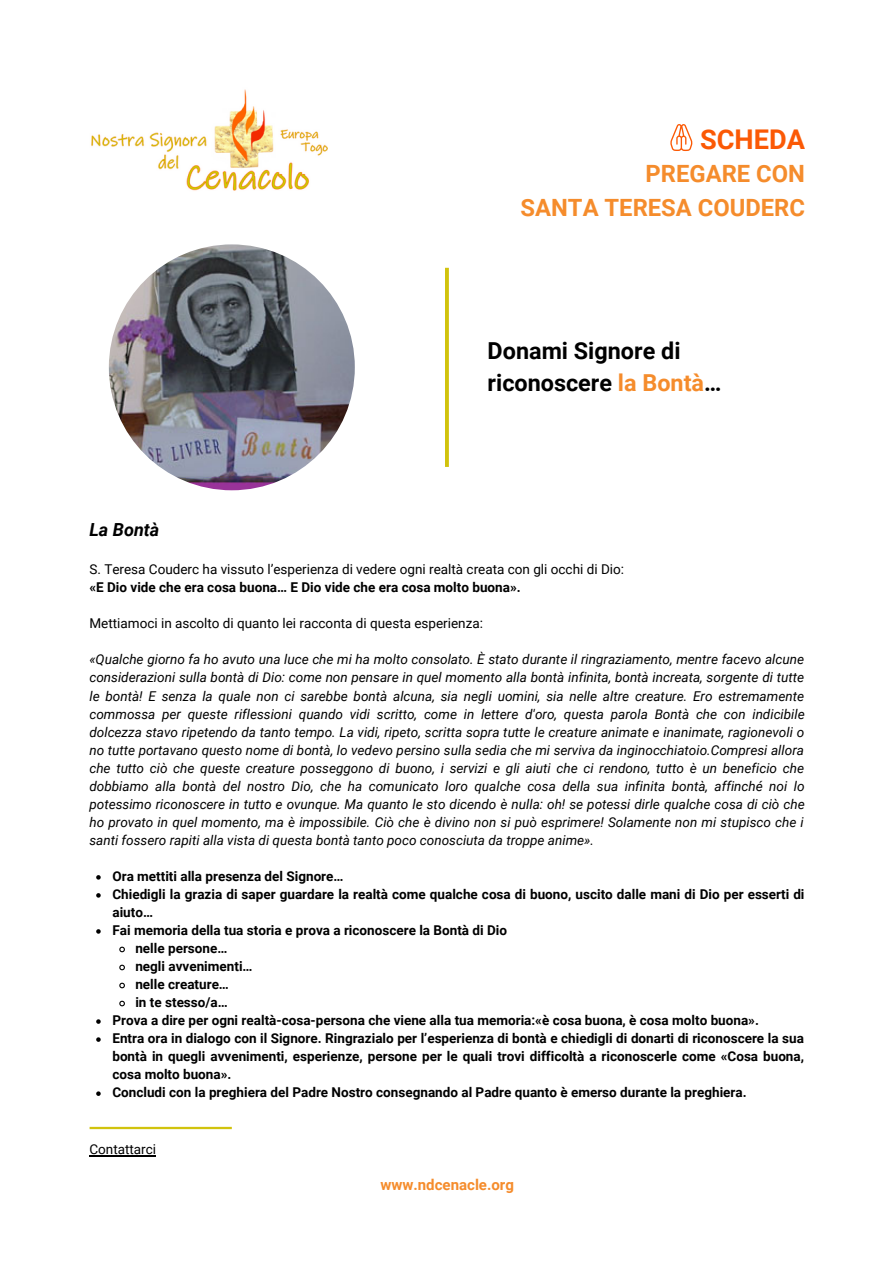
<style>
.page{position:relative;width:894px;height:1264px;background:#fff}
.page>*{position:absolute;margin:0;border:0;box-sizing:border-box;transform-origin:0 0}
.t1{font:700 27.15px "Roboto";color:#fb5905}
.t2{font:700 23.7px "Roboto";color:#f58c2c}
.t3{font:700 23.4px/32.5px "Roboto";color:#000}
.t4{font:italic 700 18px "Roboto";color:#000}
.t5{font:700 15px "Roboto";color:#f58c2c}
.t6{font:italic 13.5px/18px "Roboto";color:#000;text-align:justify}
.t7{font:700 13.5px/18px "Roboto";color:#000}
.t8{font:13.5px "Roboto";color:#000}
.s1{color:#f58c2c}
</style>
<div class="page">
<img style="left:91px;top:89px;width:236px;height:102px">
<svg style="left:670px;top:124px;width:22px;height:27px"></svg>
<svg style="left:445px;top:268px;width:4px;height:199px"></svg>
<svg style="left:96px;top:875px;width:5px;height:4px"></svg>
<svg style="left:96px;top:893px;width:5px;height:4px"></svg>
<svg style="left:96px;top:929px;width:5px;height:4px"></svg>
<svg style="left:119px;top:946px;width:6px;height:7px"></svg>
<svg style="left:119px;top:964px;width:6px;height:7px"></svg>
<svg style="left:119px;top:982px;width:6px;height:7px"></svg>
<svg style="left:119px;top:1000px;width:6px;height:7px"></svg>
<svg style="left:96px;top:1019px;width:5px;height:4px"></svg>
<svg style="left:96px;top:1037px;width:5px;height:4px"></svg>
<svg style="left:96px;top:1091px;width:5px;height:4px"></svg>
<img style="left:109px;top:244px;width:246px;height:246px;border-radius:50%">
<svg style="left:90px;top:1126px;width:142px;height:3px"></svg>
<hr style="left:89px;top:1155px;width:67px;height:1px;background:#000">
<p class="t1" style="left:699px;top:124px;width:106px">SCHEDA</p>
<p class="t2" style="left:645px;top:160px;width:161px">PREGARE CON</p>
<p class="t2" style="left:520px;top:194px;width:286px">SANTA TERESA COUDERC</p>
<p class="t3" style="left:487px;top:334px;width:235px">Donami Signore di riconoscere <span class="s1">la Bontà</span>…</p>
<p class="t4" style="left:89px;top:519px;width:71px">La Bontà</p>
<p class="t8" style="left:89px;top:562px;width:536px">S. Teresa Couderc ha vissuto l’esperienza di vedere ogni realtà creata con gli occhi di Dio:</p>
<p class="t7" style="left:89px;top:578px;width:432px">«E Dio vide che era cosa buona… E Dio vide che era cosa molto buona».</p>
<p class="t8" style="left:89px;top:616px;width:395px">Mettiamoci in ascolto di quanto lei racconta di questa esperienza:</p>
<p class="t6" style="left:89px;top:651px;width:716px">«Qualche giorno fa ho avuto una luce che mi ha molto consolato. È stato durante il ringraziamento, mentre facevo alcune considerazioni sulla bontà di Dio: come non pensare in quel momento alla bontà infinita, bontà increata, sorgente di tutte le bontà! E senza la quale non ci sarebbe bontà alcuna, sia negli uomini, sia nelle altre creature. Ero estremamente commossa per queste riflessioni quando vidi scritto, come in lettere d'oro, questa parola Bontà che con indicibile dolcezza stavo ripetendo da tanto tempo. La vidi, ripeto, scritta sopra tutte le creature animate e inanimate, ragionevoli o no tutte portavano questo nome di bontà, lo vedevo persino sulla sedia che mi serviva da inginocchiatoio.Compresi allora che tutto ciò che queste creature posseggono di buono, i servizi e gli aiuti che ci rendono, tutto è un beneficio che dobbiamo alla bontà del nostro Dio, che ha comunicato loro qualche cosa della sua infinita bontà, affinché noi lo potessimo riconoscere in tutto e ovunque. Ma quanto le sto dicendo è nulla: oh! se potessi dirle qualche cosa di ciò che ho provato in quel momento, ma è impossibile. Ciò che è divino non si può esprimere! Solamente non mi stupisco che i santi fossero rapiti alla vista di questa bontà tanto poco conosciuta da troppe anime».</p>
<p class="t7" style="left:112px;top:867px;width:232px">Ora mettiti alla presenza del Signore…</p>
<p class="t7" style="left:112px;top:885px;width:693px">Chiedigli la grazia di saper guardare la realtà come qualche cosa di buono, uscito dalle mani di Dio per esserti di aiuto…</p>
<p class="t7" style="left:112px;top:921px;width:396px">Fai memoria della tua storia e prova a riconoscere la Bontà di Dio</p>
<p class="t7" style="left:135px;top:939px;width:93px">nelle persone…</p>
<p class="t7" style="left:135px;top:957px;width:119px">negli avvenimenti…</p>
<p class="t7" style="left:135px;top:975px;width:95px">nelle creature…</p>
<p class="t7" style="left:135px;top:993px;width:94px">in te stesso/a…</p>
<p class="t7" style="left:112px;top:1011px;width:648px">Prova a dire per ogni realtà-cosa-persona che viene alla tua memoria:«è cosa buona, è cosa molto buona».</p>
<p class="t7" style="left:112px;top:1029px;width:693px;text-align:justify">Entra ora in dialogo con il Signore. Ringrazialo per l’esperienza di bontà e chiedigli di donarti di riconoscere la sua bontà in quegli avvenimenti, esperienze, persone per le quali trovi difficoltà a riconoscerle come «Cosa buona, cosa molto buona».</p>
<p class="t7" style="left:112px;top:1083px;width:635px">Concludi con la preghiera del Padre Nostro consegnando al Padre quanto è emerso durante la preghiera.</p>
<p class="t8" style="left:89px;top:1141px;width:68px">Contattarci</p>
<p class="t5" style="left:380px;top:1176px;width:135px">www.ndcenacle.org</p>
</div>
